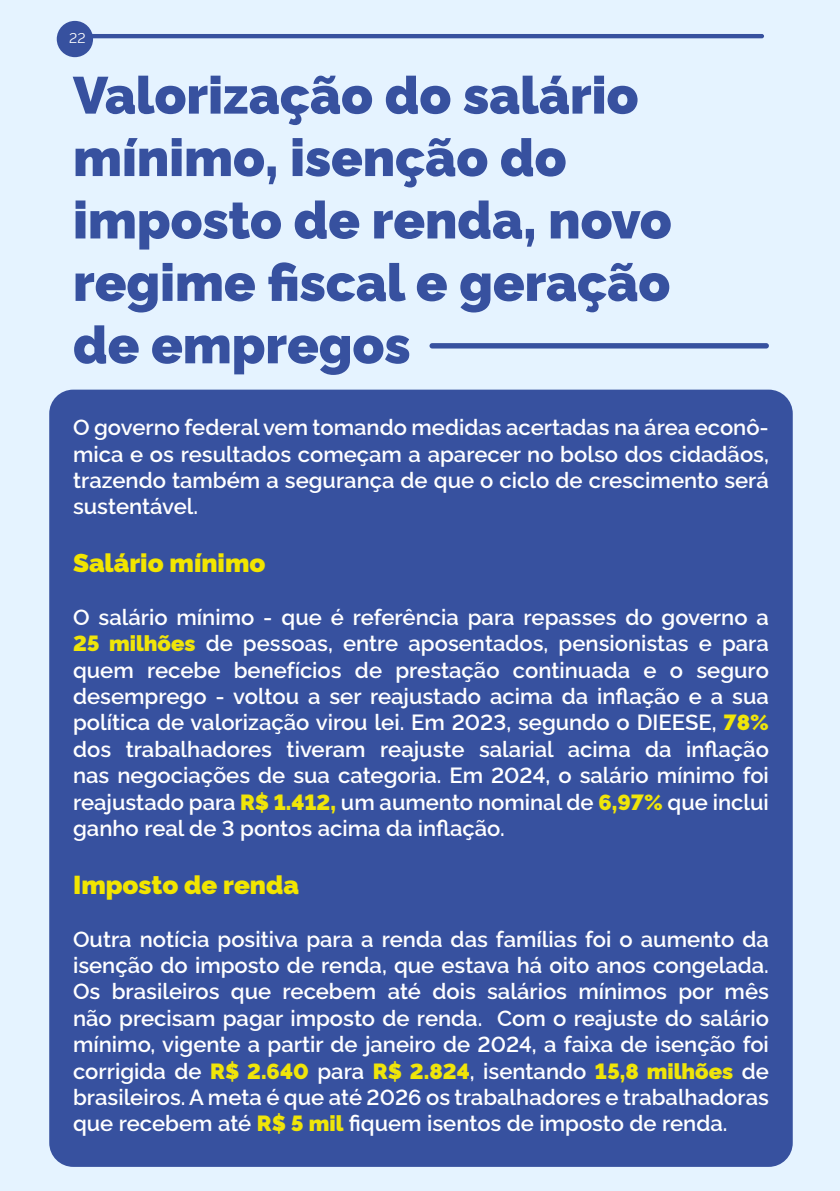
<style>
.page{position:relative;width:840px;height:1191px;background:#fff}
.page>*{position:absolute;margin:0;border:0;box-sizing:border-box;transform-origin:0 0}
.t1{font:900 52px/62.4px "Rawline";color:#37519f}
.t2{font:900 26px "Rawline";color:#f2e500}
.t3{font:600 22px/26.4px "Rawline";color:#fff;text-align:justify}
.t4{font:14px "Rawline";color:#fff}
.s1{font-weight:900;color:#f0e509}
</style>
<div class="page">
<div style="left:0;top:0;width:839px;height:1191px;background:#e5f3ff"></div>
<hr style="left:71px;top:34px;width:692px;height:4px;background:#37519f;border-radius:2px">
<div style="left:57px;top:21px;width:36px;height:36px;background:#37519f;border-radius:50%"></div>
<div style="left:429px;top:343px;width:339px;height:5px;background:#37519f;border-radius:3px"></div>
<div style="left:49px;top:389px;width:743px;height:777px;background:#37519f;border-radius:24px"></div>
<p class="t4" style="left:69px;top:27px;width:18px">22</p>
<h1 class="t1" style="left:73px;top:59px;width:599px">Valorização do salário mínimo, isenção do imposto de renda, novo regime fiscal e geração de empregos</h1>
<p class="t3" style="left:73px;top:412px;width:697px">O governo federal vem tomando medidas acertadas na área econô&shy;mica e os resultados começam a aparecer no bolso dos cidadãos, trazendo também a segurança de que o ciclo de crescimento será sustentável.</p>
<p class="t2" style="left:73px;top:543px;width:194px">Salário mínimo</p>
<p class="t3" style="left:73px;top:601px;width:697px">O salário mínimo - que é referência para repasses do governo a <span class="s1">25 milhões</span> de pessoas, entre aposentados, pensionistas e para quem recebe benefícios de prestação continuada e o seguro desemprego - voltou a ser reajustado acima da inflação e a sua política de valorização virou lei. Em 2023, segundo o DIEESE, <span class="s1">78% </span>dos trabalhadores tiveram reajuste salarial acima da inflação nas negociações de sua categoria. Em 2024, o salário mínimo foi reajustado para <span class="s1">R$ 1.412,</span> um aumento nominal de <span class="s1">6,97%</span> que inclui ganho real de 3 pontos acima da inflação.</p>
<p class="t2" style="left:73px;top:864px;width:227px">Imposto de renda</p>
<p class="t3" style="left:73px;top:923px;width:697px">Outra notícia positiva para a renda das famílias foi o aumento da isenção do imposto de renda, que estava há oito anos congelada.<br>Os brasileiros que recebem até dois salários mínimos por mês não precisam pagar imposto de renda. Com o reajuste do salário mínimo, vigente a partir de janeiro de 2024, a faixa de isenção foi corrigida de <span class="s1">R$ 2.640</span> para <span class="s1">R$ 2.824</span>, isentando <span class="s1">15,8 milhões</span> de brasileiros. A meta é que até 2026 os trabalhadores e trabalhadoras que recebem até <span class="s1">R$ 5 mil</span> fiquem isentos de imposto de renda.</p>
</div>
